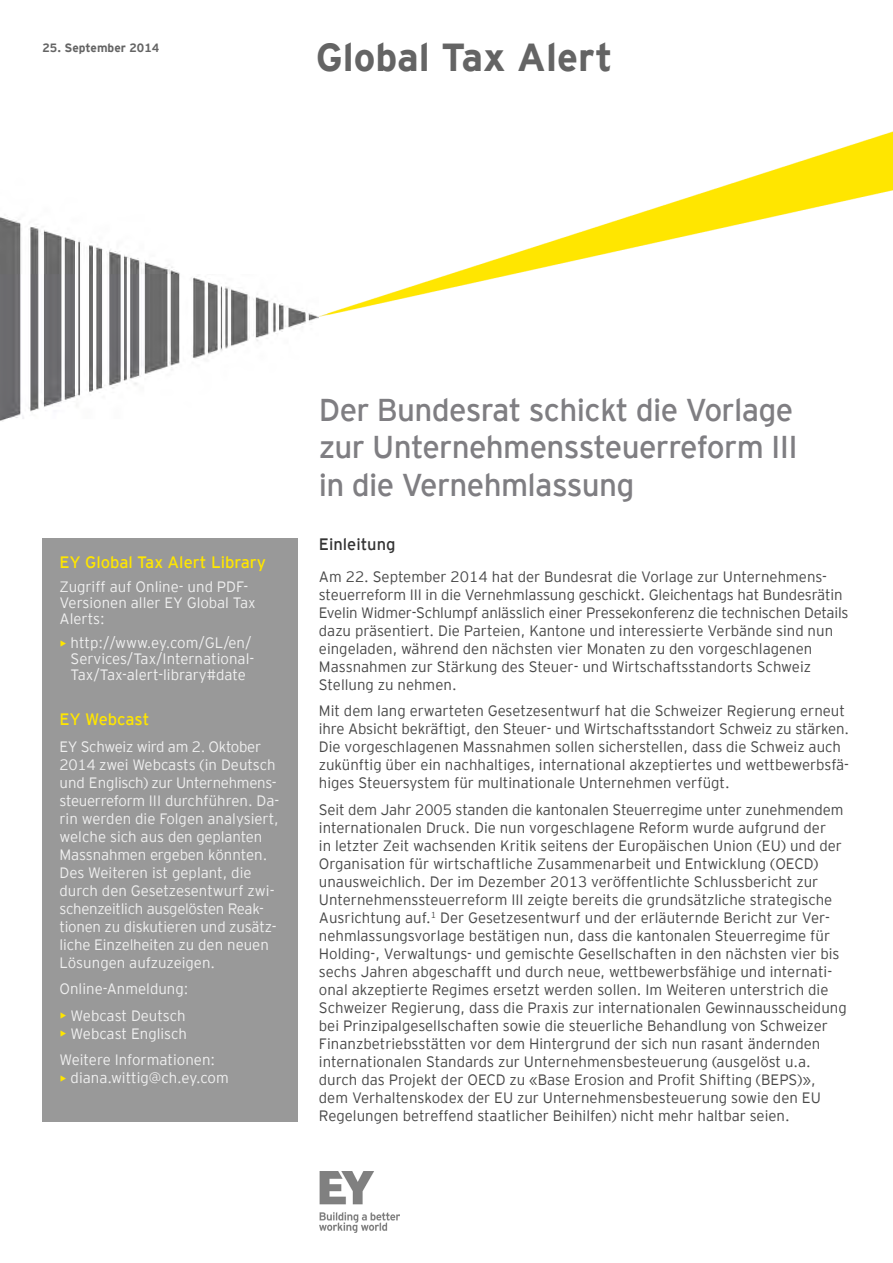
<style>
.page{position:relative;width:893px;height:1263px;background:#fff}
.page>*{position:absolute;margin:0;border:0;box-sizing:border-box;transform-origin:0 0}
.Document_Title{font:700 39px "EY Interstate";color:#646464}
.Article_Title{font:300 31.5px/37.8px "EY Interstate";letter-spacing:-.02em;color:#7f7e82}
.TEXT{font:300 16.5px "EY Interstate";color:#ffe600}
.Leadtext{font:300 16.5px "EY Interstate";color:#333}
.TEXT-2{font:300 15px/18px "EY Interstate";color:#484848}
.TEXT-3{font:300 15px/18px "EY Interstate";letter-spacing:-.005em;color:#f0f0f0}
.t1{font:700 12px "EY Interstate";color:#646464}
.s1{font-size:18px;color:#ffe600}
</style>
<div class="page">
<img style="left:319px;top:131px;width:574px;height:186px">
<img style="left:0;top:217px;width:319px;height:204px">
<img style="left:319px;top:1171px;width:81px;height:61px">
<div style="left:43px;top:538px;width:255px;height:583px;background:#999"></div>
<p class="t1" style="left:43px;top:39px;width:118px">25. September 2014</p>
<p class="Document_Title" style="left:316px;top:29px;width:298px">Global Tax Alert</p>
<p class="TEXT" style="left:60px;top:551px;width:208px">EY Global Tax Alert Library</p>
<p class="TEXT-3" style="left:60px;top:578px;width:198px;line-height:15.8px">Zugriff auf Online- und PDF-<br>Versionen aller EY Global Tax<br>Alerts:</p>
<p class="TEXT-3" style="left:71px;top:634px;width:184px;line-height:15.8px;text-align:justify;text-indent:-11px"><span class="s1">•</span> http://www.ey.com/GL/en/ Services/Tax/International-Tax/Tax-alert-library#date</p>
<p class="TEXT" style="left:60px;top:708px;width:91px">EY Webcast</p>
<p class="TEXT-3" style="left:60px;top:736px;width:221px">EY Schweiz wird am 2. Oktober<br>2014 zwei Webcasts (in Deutsch und Englisch) zur Unternehmens&shy;steuerreform III durchführen. Da&shy;rin werden die Folgen analysiert, welche sich aus den geplanten<br>Massnahmen ergeben könnten.<br>Des Weiteren ist geplant, die durch den Gesetzesentwurf zwi&shy;schenzeitlich ausgelösten Reak&shy;tionen zu diskutieren und zusätz&shy;liche Einzelheiten zu den neuen<br>Lösungen aufzuzeigen.</p>
<p class="TEXT-3" style="left:60px;top:979px;width:130px">Online-Anmeldung:</p>
<p class="TEXT-3" style="left:60px;top:1005px;width:128px"><span class="s1">•</span> Webcast Deutsch</p>
<p class="TEXT-3" style="left:60px;top:1023px;width:129px"><span class="s1">•</span> Webcast Englisch</p>
<p class="TEXT-3" style="left:60px;top:1050px;width:157px">Weitere Informationen:</p>
<p class="TEXT-3" style="left:60px;top:1068px;width:171px"><span class="s1">•</span> diana.wittig@ch.ey.com</p>
<p class="Article_Title" style="left:319px;top:389px;width:481px">Der Bundesrat schickt die Vorlage zur Unternehmenssteuerreform III in die Vernehmlassung</p>
<p class="Leadtext" style="left:319px;top:532px;width:78px">Einleitung</p>
<p class="TEXT-2" style="left:319px;top:567px;width:531px">Am 22. September 2014 hat der Bundesrat die Vorlage zur Unternehmens&shy;steuerreform III in die Vernehmlassung geschickt. Gleichentags hat Bundesrätin Evelin Widmer-Schlumpf anlässlich einer Pressekonferenz die technischen Details dazu präsentiert. Die Parteien, Kantone und interessierte Verbände sind nun eingeladen, während den nächsten vier Monaten zu den vorgeschlagenen Massnahmen zur Stärkung des Steuer- und Wirtschaftsstandorts Schweiz Stellung zu nehmen.</p>
<p class="TEXT-2" style="left:319px;top:701px;width:532px">Mit dem lang erwarteten Gesetzesentwurf hat die Schweizer Regierung erneut ihre Absicht bekräftigt, den Steuer- und Wirtschaftsstandort Schweiz zu stärken.<br>Die vorgeschlagenen Massnahmen sollen sicherstellen, dass die Schweiz auch zukünftig über ein nachhaltiges, international akzeptiertes und wettbewerbsfä&shy;higes Steuersystem für multinationale Unternehmen verfügt.</p>
<p class="TEXT-2" style="left:319px;top:800px;width:529px">Seit dem Jahr 2005 standen die kantonalen Steuerregime unter zunehmendem internationalen Druck. Die nun vorgeschlagene Reform wurde aufgrund der<br>in letzter Zeit wachsenden Kritik seitens der Europäischen Union (EU) und der Organisation für wirtschaftliche Zusammenarbeit und Entwicklung (OECD) unausweichlich. Der im Dezember 2013 veröffentlichte Schlussbericht zur Unternehmenssteuerreform III zeigte bereits die grundsätzliche strategische Ausrichtung auf.<sup>1</sup> Der Gesetzesentwurf und der erläuternde Bericht zur Ver&shy;nehmlassungsvorlage bestätigen nun, dass die kantonalen Steuerregime für Holding-, Verwaltungs- und gemischte Gesellschaften in den nächsten vier bis sechs Jahren abgeschafft und durch neue, wettbewerbsfähige und internati&shy;onal akzeptierte Regimes ersetzt werden sollen. Im Weiteren unterstrich die Schweizer Regierung, dass die Praxis zur internationalen Gewinnausscheidung bei Prinzipalgesellschaften sowie die steuerliche Behandlung von Schweizer Finanzbetriebsstätten vor dem Hintergrund der sich nun rasant ändernden internationalen Standards zur Unternehmensbesteuerung (ausgelöst u.a. durch das Projekt der OECD zu «Base Erosion and Profit Shifting (BEPS)», dem Verhaltenskodex der EU zur Unternehmensbesteuerung sowie den EU Regelungen betreffend staatlicher Beihilfen) nicht mehr haltbar seien.</p>
</div>
